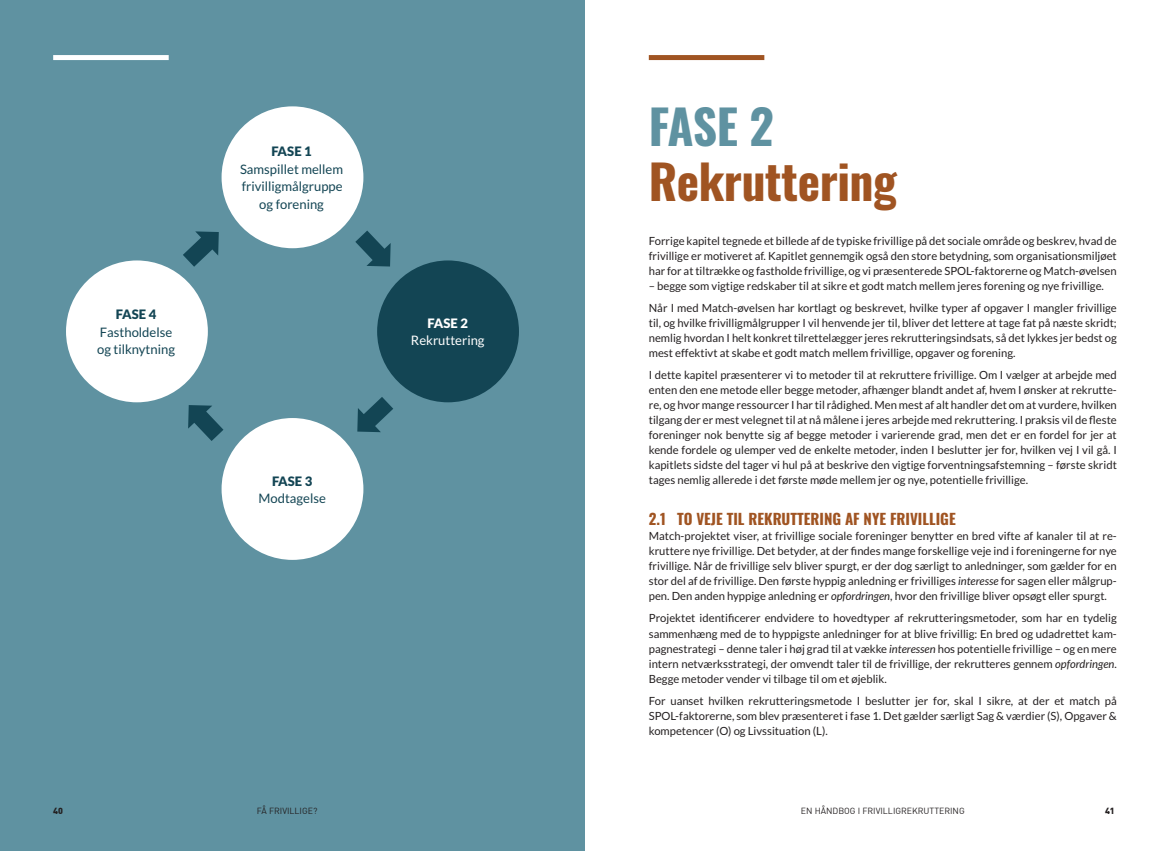
<style>
.page{position:relative;width:1170px;height:851px;background:#fff}
.page>*{position:absolute;margin:0;border:0;box-sizing:border-box;transform-origin:0 0}
.t1{font:700 47.5px "Oswald";letter-spacing:-.01em;color:#a05422}
.t2{font:700 47.5px "Oswald";color:#5f92a1}
.t3{font:700 15px "Oswald";color:#a05422}
.t4{font:13px/17.4px "Lato";color:#134554}
.t5{font:900 13px "Lato";color:#134554}
.t6{font:13px "Lato";color:#fff}
.t7{font:900 13px "Lato";color:#fff}
.t8{font:11.25px/15px "Lato";color:#231f20;text-align:justify}
.t9{font:8.75px "DIN Offc";color:#231f20}
.t10{font:900 8.75px "DIN Offc";color:#231f20}
.s1{font-style:italic}
</style>
<div class="page">
<div style="left:648px;top:55px;width:116px;height:5px;background:#a05422"></div>
<div style="left:0;top:0;width:585px;height:850px;background:#5f92a1"></div>
<div style="left:66px;top:260px;width:142px;height:142px;background:#fff;border-radius:50%"></div>
<div style="left:377px;top:260px;width:142px;height:142px;background:#134554;border-radius:50%"></div>
<div style="left:221px;top:106px;width:142px;height:142px;background:#fff;border-radius:50%"></div>
<div style="left:221px;top:418px;width:142px;height:142px;background:#fff;border-radius:50%"></div>
<div style="left:53px;top:55px;width:116px;height:5px;background:#fff"></div>
<svg style="left:188px;top:405px;width:35px;height:36px"></svg>
<svg style="left:183px;top:231px;width:36px;height:36px"></svg>
<svg style="left:355px;top:230px;width:35px;height:36px"></svg>
<svg style="left:357px;top:397px;width:36px;height:35px"></svg>
<p class="t5" style="left:116px;top:307px;width:42px">FASE 4</p>
<p class="t4" style="left:97px;top:323px;width:79px">Fastholdelse og tilknytning</p>
<p class="t5" style="left:271px;top:144px;width:42px">FASE 1</p>
<p class="t4" style="left:240px;top:160px;width:105px;text-align:center">Samspillet mellem frivilligmålgruppe og forening</p>
<p class="t5" style="left:272px;top:473px;width:42px">FASE 3</p>
<p class="t4" style="left:258px;top:489px;width:69px">Modtagelse</p>
<p class="t7" style="left:427px;top:315px;width:42px">FASE 2</p>
<p class="t6" style="left:411px;top:333px;width:75px">Rekruttering</p>
<p class="t10" style="left:53px;top:805px;width:11px">40</p>
<p class="t9" style="left:257px;top:805px;width:62px">FÅ FRIVILLIGE?</p>
<h1 class="t2" style="left:648px;top:101px;width:126px">FASE 2</h1>
<h1 class="t1" style="left:648px;top:156px;width:250px">Rekruttering</h1>
<p class="t8" style="left:648px;top:233px;width:469px">Forrige kapitel tegnede et billede af de typiske frivillige på det sociale område og beskrev, hvad de frivillige er motiveret af. Kapitlet gennemgik også den store betydning, som organisationsmiljøet har for at tiltrække og fastholde frivillige, og vi præsenterede SPOL-faktorerne og Match-øvelsen</p>
<p class="t8" style="left:648px;top:275px;width:469px;line-height:22.1px">– begge som vigtige redskaber til at sikre et godt match mellem jeres forening og nye frivillige.<br>Når I med Match-øvelsen har kortlagt og beskrevet, hvilke typer af opgaver I mangler frivillige</p>
<p class="t8" style="left:648px;top:315px;width:469px">til, og hvilke frivilligmålgrupper I vil henvende jer til, bliver det lettere at tage fat på næste skridt; nemlig hvordan I helt konkret tilrettelægger jeres rekrutteringsindsats, så det lykkes jer bedst og mest effektivt at skabe et godt match mellem frivillige, opgaver og forening.</p>
<p class="t8" style="left:648px;top:367px;width:469px">I dette kapitel præsenterer vi to metoder til at rekruttere frivillige. Om I vælger at arbejde med enten den ene metode eller begge metoder, afhænger blandt andet af, hvem I ønsker at rekrutte&shy;re, og hvor mange ressourcer I har til rådighed. Men mest af alt handler det om at vurdere, hvilken tilgang der er mest velegnet til at nå målene i jeres arbejde med rekruttering. I praksis vil de fleste foreninger nok benytte sig af begge metoder i varierende grad, men det er en fordel for jer at kende fordele og ulemper ved de enkelte metoder, inden I beslutter jer for, hvilken vej I vil gå. I kapitlets sidste del tager vi hul på at beskrive den vigtige forventningsafstemning – første skridt tages nemlig allerede i det første møde mellem jer og nye, potentielle frivillige.</p>
<h2 class="t3" style="left:648px;top:511px;width:308px">2.1 TO VEJE TIL REKRUTTERING AF NYE FRIVILLIGE</h2>
<p class="t8" style="left:648px;top:528px;width:469px">Match-projektet viser, at frivillige sociale foreninger benytter en bred vifte af kanaler til at re&shy;kruttere nye frivillige. Det betyder, at der findes mange forskellige veje ind i foreningerne for nye frivillige. Når de frivillige selv bliver spurgt, er der dog særligt to anledninger, som gælder for en stor del af de frivillige. Den første hyppig anledning er frivilliges <span class="s1">interesse</span> for sagen eller målgrup&shy;pen. Den anden hyppige anledning er <span class="s1">opfordringen</span>, hvor den frivillige bliver opsøgt eller spurgt.</p>
<p class="t8" style="left:648px;top:610px;width:469px">Projektet identificerer endvidere to hovedtyper af rekrutteringsmetoder, som har en tydelig sammenhæng med de to hyppigste anledninger for at blive frivillig: En bred og udadrettet kam&shy;pagnestrategi – denne taler i høj grad til at vække <span class="s1">interessen</span> hos potentielle frivillige – og en mere intern netværksstrategi, der omvendt taler til de frivillige, der rekrutteres gennem <span class="s1">opfordringen</span>.<br>Begge metoder vender vi tilbage til om et øjeblik.</p>
<p class="t8" style="left:648px;top:692px;width:469px">For uanset hvilken rekrutteringsmetode I beslutter jer for, skal I sikre, at der et match på SPOL-faktorerne, som blev præsenteret i fase 1. Det gælder særligt Sag &amp; værdier (S), Opgaver &amp; kompetencer (O) og Livssituation (L).</p>
<p class="t9" style="left:800px;top:805px;width:165px">EN HÅNDBOG I FRIVILLIGREKRUTTERING</p>
<p class="t10" style="left:1104px;top:805px;width:11px">41</p>
</div>
